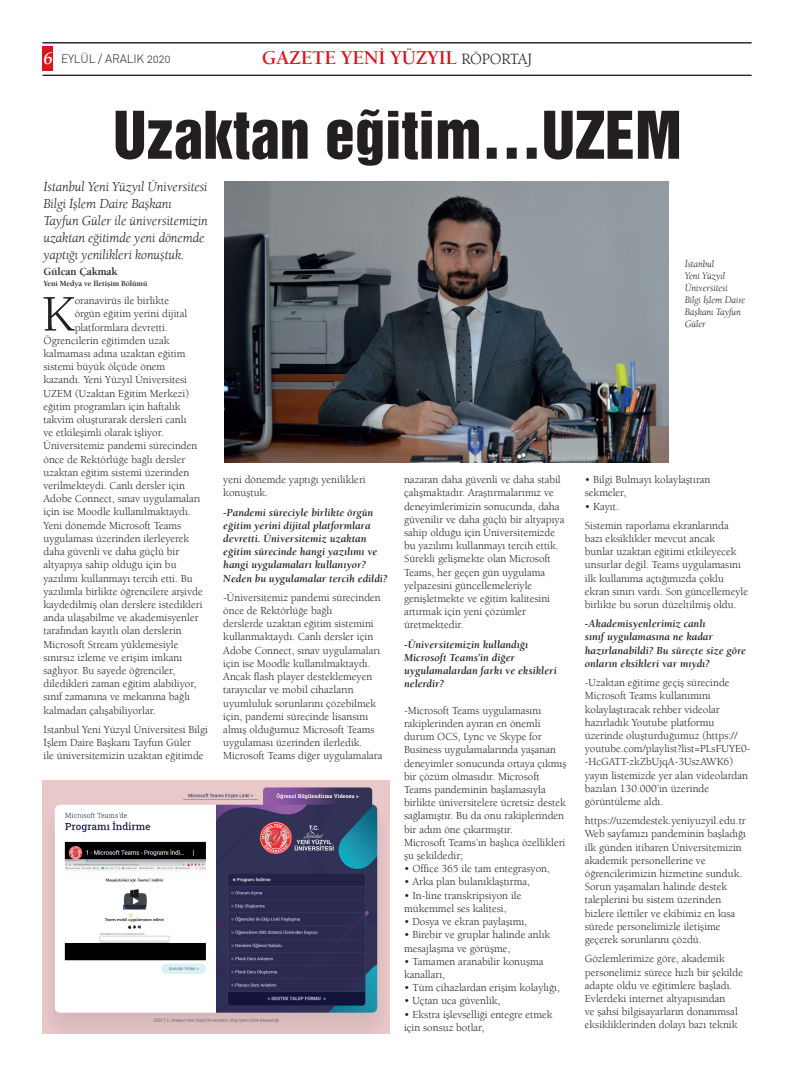
<style>
.page{position:relative;width:794px;height:1078px;background:#fff}
.page>*{position:absolute;margin:0;border:0;box-sizing:border-box;transform-origin:0 0}
.t1{font:60px "Helvetica Inserat";color:#231f20}
.t2{font:52.6px "Berkeley Oldstyle";color:#231f20}
.t3{font:700 20px "Berkeley Oldstyle";letter-spacing:-.02em;color:#d7171f}
.t4{font:italic 14px/16.8px "Berkeley Oldstyle";letter-spacing:-.01em;color:#231f20}
.t5{font:12px "DIN Light Alternate";letter-spacing:-.015em;color:#231f20}
.t6{font:11px/13.2px "Berkeley Oldstyle";color:#231f20}
.t7{font:italic 700 11px/13.2px "Berkeley Oldstyle";color:#231f20}
.t8{font:700 11px "Berkeley Oldstyle";letter-spacing:-.01em;color:#231f20}
.t9{font:italic 10px/12px "Berkeley Oldstyle";letter-spacing:-.01em;color:#231f20}
.t10{font:700 8px "Berkeley Oldstyle";letter-spacing:-.01em;color:#231f20}
.s1{font-family:"Berkeley Oldstyle";font-weight:700;font-style:italic;font-size:18px;color:#fff}
.s2{font-weight:400;font-size:16px;color:#231f20}
</style>
<div class="page">
<div style="left:43px;top:46px;width:10px;height:25px;background:#d7171f"></div>
<img style="left:224px;top:181px;width:444px;height:281px">
<hr style="left:43px;top:43px;width:708px;height:1px;background:#231f20">
<hr style="left:43px;top:75px;width:708px;height:1px;background:#231f20">
<img style="left:42px;top:780px;width:348px;height:253px">
<p class="t5" style="left:43px;top:52px;width:129px"><span class="s1">6</span> EYLÜL / ARALIK 2020</p>
<h3 class="t3" style="left:262px;top:45px;width:272px">GAZETE YENİ YÜZYIL <span class="s2">RÖPORTAJ</span></h3>
<h1 class="t1" style="left:113px;top:99px;width:570px">Uzaktan eğitim…UZEM</h1>
<p class="t4" style="left:44px;top:178px;width:166px">İstanbul Yeni Yüzyıl Üniversitesi<br>Bilgi İşlem Daire Başkanı<br>Tayfun Güler ile üniversitemizin uzaktan eğitimde yeni dönemde yaptığı yenilikleri konuştuk.</p>
<p class="t8" style="left:44px;top:265px;width:75px">Gülcan Çakmak</p>
<p class="t10" style="left:44px;top:279px;width:105px">Yeni Medya ve İletişim Bölümü</p>
<h2 class="t2" style="left:42px;top:282px;width:35px">K</h2>
<p class="t6" style="left:75px;top:294px;width:96px">oranavirüs ile birlikte</p>
<p class="t9" style="left:685px;top:258px;width:62px">İstanbul<br>Yeni Yüzyıl<br>Üniversitesi<br>Bilgi İşlem Daire<br>Başkanı Tayfun<br>Güler</p>
<p class="t6" style="left:75px;top:307px;width:114px">örgün eğitim yerini dijital</p>
<p class="t6" style="left:75px;top:320px;width:95px">platformlara devretti.</p>
<p class="t6" style="left:44px;top:333px;width:127px">Ögrencilerin eğitimden uzak</p>
<p class="t6" style="left:44px;top:346px;width:143px">kalmaması adına uzaktan eğitim</p>
<p class="t6" style="left:44px;top:360px;width:123px">sistemi büyük ölçüde önem</p>
<p class="t6" style="left:44px;top:373px;width:145px">kazandı. Yeni Yüzyıl Üniversitesi</p>
<p class="t6" style="left:44px;top:386px;width:147px">UZEM (Uzaktan Eğitim Merkezi)</p>
<p class="t6" style="left:44px;top:399px;width:139px">eğitim programları için haftalık</p>
<p class="t6" style="left:44px;top:412px;width:144px">takvim oluşturarak dersleri canlı</p>
<p class="t6" style="left:44px;top:426px;width:122px">ve etkileşimli olarak işliyor.</p>
<p class="t6" style="left:44px;top:439px;width:155px">Üniversitemiz pandemi sürecinden</p>
<p class="t6" style="left:44px;top:452px;width:143px">önce de Rektörlüğe bağlı dersler</p>
<p class="t6" style="left:44px;top:465px;width:147px">uzaktan eğitim sistemi üzerinden</p>
<p class="t6" style="left:44px;top:478px;width:143px">verilmekteydi. Canlı dersler için</p>
<p class="t6" style="left:44px;top:492px;width:158px">Adobe Connect, sınav uygulamaları</p>
<p class="t6" style="left:44px;top:505px;width:149px">için ise Moodle kullanılmaktaydı.</p>
<p class="t6" style="left:44px;top:518px;width:139px">Yeni dönemde Microsoft Teams</p>
<p class="t6" style="left:44px;top:531px;width:147px">uygulaması üzerinden ilerleyerek</p>
<p class="t6" style="left:44px;top:544px;width:137px">daha güvenli ve daha güçlü bir</p>
<p class="t6" style="left:44px;top:558px;width:134px">altyapıya sahip olduğu için bu</p>
<p class="t6" style="left:44px;top:571px;width:151px">yazılımı kullanmayı tercih etti. Bu</p>
<p class="t6" style="left:44px;top:584px;width:161px">yazılımla birlikte öğrencilere arşivde</p>
<p class="t6" style="left:44px;top:597px;width:160px">kaydedilmiş olan derslere istedikleri</p>
<p class="t6" style="left:44px;top:610px;width:157px">anda ulaşabilme ve akademisyenler</p>
<p class="t6" style="left:44px;top:624px;width:140px">tarafından kayıtlı olan derslerin</p>
<p class="t6" style="left:44px;top:637px;width:136px">Microsoft Stream yüklemesiyle</p>
<p class="t6" style="left:44px;top:650px;width:140px">sınırsız izleme ve erişim imkanı</p>
<p class="t6" style="left:44px;top:663px;width:133px">sağlıyor. Bu sayede öğrenciler,</p>
<p class="t6" style="left:44px;top:676px;width:154px">diledikleri zaman eğitim alabiliyor,</p>
<p class="t6" style="left:44px;top:690px;width:148px">sınıf zamanına ve mekanına bağlı</p>
<p class="t6" style="left:44px;top:703px;width:114px">kalmadan çalışabiliyorlar.</p>
<p class="t6" style="left:44px;top:722px;width:166px">İstanbul Yeni Yüzyıl Üniversitesi Bilgi<br>İşlem Daire Başkanı Tayfun Güler<br>ile üniversitemizin uzaktan eğitimde</p>
<p class="t6" style="left:585px;top:473px;width:127px">• Bilgi Bulmayı kolaylaştıran sekmeler,</p>
<p class="t6" style="left:585px;top:496px;width:145px;line-height:19.2px">• Kayıt.<br>Sistemin raporlama ekranlarında</p>
<p class="t6" style="left:585px;top:531px;width:165px">bazı eksiklikler mevcut ancak<br>bunlar uzaktan eğitimi etkileyecek unsurlar değil. Teams uygulamasını ilk kullanıma açtığımızda çoklu ekran sınırı vardı. Son güncellemeyle birlikte bu sorun düzeltilmiş oldu.</p>
<p class="t7" style="left:585px;top:617px;width:163px">-Akademisyenlerimiz canlı<br>sınıf uygulamasına ne kadar hazırlanabildi? Bu süreçte size göre onların eksikleri var mıydı?</p>
<p class="t6" style="left:585px;top:675px;width:167px">-Uzaktan eğitime geçiş sürecinde<br>Microsoft Teams kullanımını kolaylaştıracak rehber videolar hazırladık Youtube platformu üzerinde oluşturduğumuz (https:// youtube.com/playlist?list=PLsFUYE0- -HcGATT-zkZbUjqA-3UszAWK6) yayın listemizde yer alan videolardan bazıları 130.000’in üzerinde görüntüleme aldı.</p>
<p class="t6" style="left:585px;top:813px;width:163px">https://uzemdestek.yeniyuzyil.edu.tr Web sayfamızı pandeminin başladığı ilk günden itibaren Üniversitemizin akademik personellerine ve öğrencilerimizin hizmetine sunduk.<br>Sorun yaşamaları halinde destek taleplerini bu sistem üzerinden bizlere ilettiler ve ekibimiz en kısa sürede personelimizle iletişime geçerek sorunlarını çözdü.</p>
<p class="t6" style="left:585px;top:951px;width:160px">Gözlemlerimize göre, akademik personelimiz sürece hızlı bir şekilde adapte oldu ve eğitimlere başladı.<br>Evlerdeki internet altyapısından<br>ve şahsi bilgisayarların donanımsal eksikliklerinden dolayı bazı teknik</p>
<p class="t6" style="left:223px;top:473px;width:144px">yeni dönemde yaptığı yenilikleri konuştuk.</p>
<p class="t7" style="left:223px;top:505px;width:166px">-Pandemi süreciyle birlikte örgün eğitim yerini dijital platformlara devretti. Üniversitemiz uzaktan eğitim sürecinde hangi yazılımı ve hangi uygulamaları kullanıyor?<br>Neden bu uygulamalar tercih edildi?</p>
<p class="t6" style="left:223px;top:590px;width:161px">-Üniversitemiz pandemi sürecinden önce de Rektörlüğe bağlı<br>derslerde uzaktan eğitim sistemini kullanmaktaydı. Canlı dersler için Adobe Connect, sınav uygulamaları için ise Moodle kullanılmaktaydı.<br>Ancak flash player desteklemeyen tarayıcılar ve mobil cihazların uyumluluk sorunlarını çözebilmek için, pandemi sürecinde lisansını almış olduğumuz Microsoft Teams uygulaması üzerinden ilerledik.<br>Microsoft Teams diğer uygulamalara</p>
<p class="t6" style="left:404px;top:473px;width:162px">nazaran daha güvenli ve daha stabil çalışmaktadır. Araştırmalarımız ve deneyimlerimizin sonucunda, daha güvenilir ve daha güçlü bir altyapıya sahip olduğu için Üniversitemizde bu yazılımı kullanmayı tercih ettik.<br>Sürekli gelişmekte olan Microsoft Teams, her geçen gün uygulama yelpazesini güncellemeleriyle genişletmekte ve eğitim kalitesini artırmak için yeni çözümler üretmektedir.</p>
<p class="t7" style="left:404px;top:637px;width:154px">-Üniversitemizin kullandığı<br>Microsoft Teams’in diğer uygulamalardan farkı ve eksikleri nelerdir?</p>
<p class="t6" style="left:404px;top:703px;width:164px">-Microsoft Teams uygulamasını rakiplerinden ayıran en önemli durum OCS, Lync ve Skype for<br>Business uygulamalarında yaşanan deneyimler sonucunda ortaya çıkmış bir çözüm olmasıdır. Microsoft<br>Teams pandeminin başlamasıyla birlikte üniversitelere ücretsiz destek sağlamıştır. Bu da onu rakiplerinden bir adım öne çıkarmıştır.<br>Microsoft Teams’ın başlıca özellikleri şu şekildedir;</p>
<p class="t6" style="left:404px;top:861px;width:147px">• Office 365 ile tam entegrasyon,</p>
<p class="t6" style="left:404px;top:875px;width:127px">• Arka plan bulanıklaştırma,</p>
<p class="t6" style="left:404px;top:888px;width:119px">• In-line transkripsiyon ile mükemmel ses kalitesi,</p>
<p class="t6" style="left:404px;top:914px;width:125px">• Dosya ve ekran paylaşımı,</p>
<p class="t6" style="left:404px;top:927px;width:148px">• Birebir ve gruplar halinde anlık mesajlaşma ve görüşme,</p>
<p class="t6" style="left:404px;top:954px;width:141px">• Tamamen aranabilir konuşma kanalları,</p>
<p class="t6" style="left:404px;top:980px;width:157px">• Tüm cihazlardan erişim kolaylığı,</p>
<p class="t6" style="left:404px;top:993px;width:98px">• Uçtan uca güvenlik,</p>
<p class="t6" style="left:404px;top:1007px;width:150px">• Ekstra işlevselliği entegre etmek için sonsuz botlar,</p>
</div>
